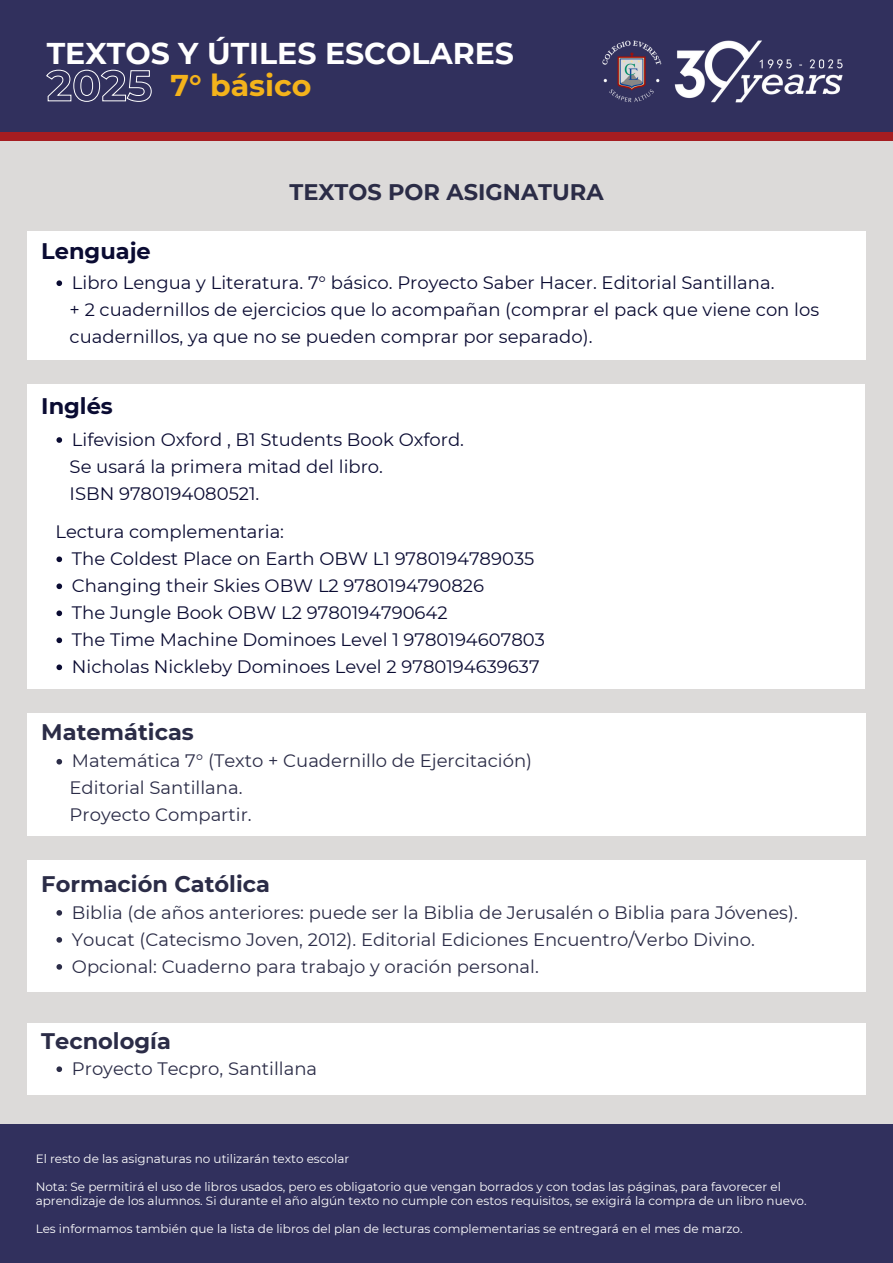
<style>
.page{position:relative;width:893px;height:1263px;background:#dcdad9}
.page>*{position:absolute;margin:0;border:0;box-sizing:border-box;transform-origin:0 0}
.t1{font:700 30px "Montserrat";color:#fff}
.t2{font:700 30px "Montserrat";color:#f4b31b}
.t3{font:700 22.5px "Montserrat";color:#2b2c47}
.t4{font:700 22.5px "Montserrat";color:#0a0b32}
.t5{font:18px/27px "Montserrat";color:#0a0b32}
.t6{font:18px/27px "Montserrat";color:#2b2c47}
.t7{font:12px/14.1px "Montserrat";color:#fff}
</style>
<div class="page">
<div style="left:0;top:130px;width:893px;height:10px;background:#a51d21"></div>
<div style="left:0;top:1124px;width:893px;height:139px;background:#31305d"></div>
<div style="left:0;top:0;width:893px;height:132px;background:#31305d"></div>
<img style="left:602px;top:40px;width:241px;height:63px">
<div style="left:27px;top:231px;width:839px;height:128px;background:#fff"></div>
<div style="left:27px;top:384px;width:838px;height:305px;background:#fff"></div>
<div style="left:27px;top:713px;width:838px;height:122px;background:#fff"></div>
<div style="left:27px;top:860px;width:838px;height:132px;background:#fff"></div>
<svg style="left:46px;top:69px;width:106px;height:33px"></svg>
<svg style="left:56px;top:280px;width:6px;height:6px"></svg>
<svg style="left:56px;top:437px;width:6px;height:6px"></svg>
<svg style="left:56px;top:556px;width:6px;height:6px"></svg>
<svg style="left:56px;top:583px;width:6px;height:6px"></svg>
<svg style="left:56px;top:610px;width:6px;height:6px"></svg>
<svg style="left:56px;top:637px;width:6px;height:6px"></svg>
<svg style="left:56px;top:664px;width:6px;height:6px"></svg>
<svg style="left:56px;top:910px;width:6px;height:6px"></svg>
<svg style="left:56px;top:937px;width:6px;height:6px"></svg>
<svg style="left:56px;top:964px;width:6px;height:6px"></svg>
<svg style="left:56px;top:759px;width:6px;height:5px"></svg>
<div style="left:27px;top:1022px;width:839px;height:72px;background:#fff"></div>
<svg style="left:56px;top:1066px;width:6px;height:6px"></svg>
<p class="t1" style="left:47px;top:35px;width:469px">TEXTOS Y ÚTILES ESCOLARES</p>
<h2 class="t2" style="left:170px;top:67px;width:143px">7° básico</h2>
<h4 class="t4" style="left:41px;top:237px;width:111px">Lenguaje</h4>
<h5 class="t3" style="left:289px;top:178px;width:316px">TEXTOS POR ASIGNATURA</h5>
<h3 class="t5" style="left:72px;top:269px;width:704px">Libro Lengua y Literatura. 7° básico. Proyecto Saber Hacer. Editorial Santillana.</h3>
<p class="t5" style="left:70px;top:296px;width:751px">+ 2 cuadernillos de ejercicios que lo acompañan (comprar el pack que viene con los cuadernillos, ya que no se pueden comprar por separado).</p>
<p class="t4" style="left:41px;top:392px;width:73px">Inglés</p>
<h5 class="t5" style="left:72px;top:426px;width:394px">Lifevision Oxford , B1 Students Book Oxford.</h5>
<p class="t5" style="left:70px;top:453px;width:315px">Se usará la primera mitad del libro.<br>ISBN 9780194080521.</p>
<h6 class="t5" style="left:55px;top:518px;width:230px">Lectura complementaria:</h6>
<h5 class="t5" style="left:72px;top:545px;width:464px">The Coldest Place on Earth OBW L1 9780194789035</h5>
<p class="t5" style="left:72px;top:572px;width:414px">Changing their Skies OBW L2 9780194790826</p>
<h6 class="t5" style="left:72px;top:599px;width:377px">The Jungle Book OBW L2 9780194790642</h6>
<h6 class="t5" style="left:72px;top:626px;width:474px">The Time Machine Dominoes Level 1 9780194607803</h6>
<p class="t5" style="left:72px;top:653px;width:469px">Nicholas Nickleby Dominoes Level 2 9780194639637</p>
<h5 class="t3" style="left:41px;top:718px;width:154px">Matemáticas</h5>
<p class="t6" style="left:72px;top:747px;width:462px">Matemática 7° (Texto + Cuadernillo de Ejercitación)</p>
<h6 class="t6" style="left:70px;top:774px;width:184px">Editorial Santillana.<br>Proyecto Compartir.</h6>
<h5 class="t3" style="left:41px;top:870px;width:230px">Formación Católica</h5>
<p class="t6" style="left:72px;top:898px;width:727px">Biblia (de años anteriores: puede ser la Biblia de Jerusalén o Biblia para Jóvenes).</p>
<p class="t6" style="left:72px;top:925px;width:684px">Youcat (Catecismo Joven, 2012). Editorial Ediciones Encuentro/Verbo Divino.</p>
<p class="t6" style="left:72px;top:952px;width:468px">Opcional: Cuaderno para trabajo y oración personal.</p>
<p class="t3" style="left:41px;top:1027px;width:131px">Tecnología</p>
<p class="t6" style="left:72px;top:1055px;width:247px">Proyecto Tecpro, Santillana</p>
<p class="t7" style="left:36px;top:1151px;width:315px">El resto de las asignaturas no utilizarán texto escolar</p>
<p class="t7" style="left:36px;top:1179px;width:772px">Nota: Se permitirá el uso de libros usados, pero es obligatorio que vengan borrados y con todas las páginas, para favorecer el aprendizaje de los alumnos. Si durante el año algún texto no cumple con estos requisitos, se exigirá la compra de un libro nuevo.</p>
<p class="t7" style="left:36px;top:1221px;width:708px">Les informamos también que la lista de libros del plan de lecturas complementarias se entregará en el mes de marzo.</p>
</div>
